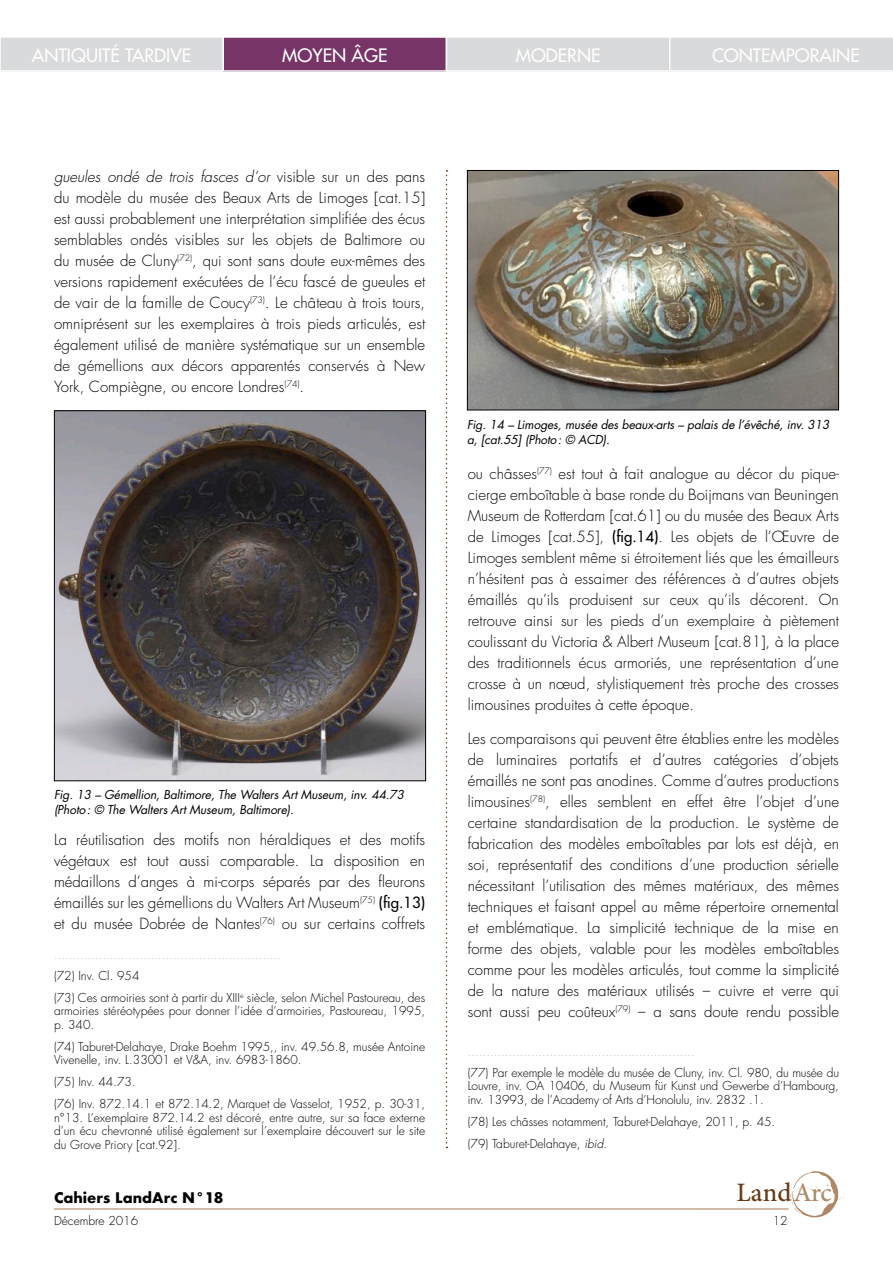
<style>
.page{position:relative;width:893px;height:1263px;background:#fff}
.page>*{position:absolute;margin:0;border:0;box-sizing:border-box;transform-origin:0 0}
.t1{font:500 26.55px "Minion Pro";color:#673a15}
.t2{font:18px "Futura";color:#fffefe}
.t3{font:300 15px/21px "Futura";color:#000;text-align:justify}
.t4{font:700 14.25px "Futura";color:#000}
.t5{font:300 12px/13.5px "Futura";color:#000}
.t6{font:italic 12px/15px "Futura";letter-spacing:-.01em;color:#000}
.t7{font:300 12px "Futura";color:#c4a78d}
.s1{font-style:italic}
.s2{font-weight:400}
.s3{color:#af8866}
</style>
<div class="page">
<svg style="left:790px;top:1171px;width:53px;height:46px"></svg>
<hr style="left:54px;top:1208px;width:735px;height:2px;background:#c4a78d">
<svg style="left:446px;top:170px;width:1px;height:978px"></svg>
<div style="left:0;top:37px;width:223px;height:34px;background:#d9dadb"></div>
<div style="left:0;top:36px;width:224px;height:36px;border:2px solid #fffefe"></div>
<div style="left:223px;top:37px;width:223px;height:34px;background:#773567"></div>
<div style="left:222px;top:36px;width:225px;height:36px;border:2px solid #fffefe"></div>
<div style="left:446px;top:37px;width:224px;height:34px;background:#d9dadb"></div>
<div style="left:446px;top:36px;width:224px;height:36px;border:2px solid #fffefe"></div>
<svg style="left:669px;top:36px;width:224px;height:36px;background:#dcddde"></svg>
<img style="left:56px;top:412px;width:368px;height:367px">
<div style="left:54px;top:410px;width:372px;height:371px;border:1px solid #000"></div>
<img style="left:469px;top:172px;width:368px;height:236px">
<div style="left:467px;top:170px;width:372px;height:240px;border:1px solid #000"></div>
<p class="t2" style="left:32px;top:45px;width:161px">ANTIQUITÉ TARDIVE</p>
<p class="t2" style="left:282px;top:45px;width:107px">MOYEN ÂGE</p>
<p class="t2" style="left:516px;top:45px;width:86px">MODERNE</p>
<p class="t2" style="left:712px;top:45px;width:149px">CONTEMPORAINE</p>
<p class="t3" style="left:54px;top:166px;width:373px"><span class="s1">gueules ondé de trois fasces d’or</span> visible sur un des pans du modèle du musée des Beaux Arts de Limoges [cat.15] est aussi probablement une interprétation simplifiée des écus semblables ondés visibles sur les objets de Baltimore ou du musée de Cluny<sup>(72)</sup>, qui sont sans doute eux-mêmes des versions rapidement exécutées de l’écu fascé de gueules et de vair de la famille de Coucy<sup>(73)</sup>. Le château à trois tours, omniprésent sur les exemplaires à trois pieds articulés, est également utilisé de manière systématique sur un ensemble de gémellions aux décors apparentés conservés à New York, Compiègne, ou encore Londres<sup>(74)</sup>.</p>
<p class="t6" style="left:54px;top:788px;width:352px">Fig. 13 – Gémellion, Baltimore, The Walters Art Museum, inv. 44.73 (Photo: © The Walters Art Museum, Baltimore).</p>
<p class="t3" style="left:54px;top:830px;width:373px">La réutilisation des motifs non héraldiques et des motifs végétaux est tout aussi comparable. La disposition en médaillons d’anges à mi-corps séparés par des fleurons émaillés sur les gémellions du Walters Art Museum<sup>(75)</sup> <span class="s2">(fig.13) </span>et du musée Dobrée de Nantes<sup>(76)</sup> ou sur certains coffrets</p>
<p class="t7" style="left:54px;top:947px;width:228px">.............................................................</p>
<p class="t5" style="left:54px;top:964px;width:373px;line-height:22px">(72) Inv. Cl. 954<br>(73) Ces armoiries sont à partir du XIII<sup>e</sup> siècle, selon Michel Pastoureau, des</p>
<p class="t5" style="left:54px;top:1004px;width:373px">armoiries stéréotypées pour donner l’idée d’armoiries, Pastoureau, 1995, p. 340.</p>
<p class="t5" style="left:54px;top:1040px;width:373px">(74) Taburet-Delahaye, Drake Boehm 1995,, inv. 49.56.8, musée Antoine<br>Vivenelle, inv. L.33001 et V&amp;A, inv. 6983-1860.</p>
<p class="t5" style="left:54px;top:1071px;width:373px;line-height:22px">(75) Inv. 44.73.<br>(76) Inv. 872.14.1 et 872.14.2, Marquet de Vasselot, 1952, p. 30-31,</p>
<p class="t5" style="left:54px;top:1111px;width:373px;text-align:justify">n°13. L’exemplaire 872.14.2 est décoré, entre autre, sur sa face externe d’un écu chevronné utilisé également sur l’exemplaire découvert sur le site du Grove Priory [cat.92].</p>
<p class="t4" style="left:54px;top:1188px;width:171px">Cahiers LandArc N°18</p>
<p class="t5" style="left:54px;top:1214px;width:86px">Décembre 2016</p>
<p class="t6" style="left:467px;top:417px;width:364px">Fig. 14 – Limoges, musée des beaux-arts – palais de l’évêché, inv. 313 a, [cat.55] (Photo: © ACD).</p>
<p class="t3" style="left:468px;top:463px;width:373px">ou châsses<sup>(77)</sup> est tout à fait analogue au décor du pique&shy;cierge emboîtable à base ronde du Boijmans van Beuningen Museum de Rotterdam [cat.61] ou du musée des Beaux Arts de Limoges [cat.55], <span class="s2">(fig.14)</span>. Les objets de l’Œuvre de Limoges semblent même si étroitement liés que les émailleurs n’hésitent pas à essaimer des références à d’autres objets émaillés qu’ils produisent sur ceux qu’ils décorent. On retrouve ainsi sur les pieds d’un exemplaire à piètement coulissant du Victoria &amp; Albert Museum [cat.81], à la place des traditionnels écus armoriés, une représentation d’une crosse à un nœud, stylistiquement très proche des crosses limousines produites à cette époque.</p>
<p class="t3" style="left:468px;top:728px;width:373px">Les comparaisons qui peuvent être établies entre les modèles de luminaires portatifs et d’autres catégories d’objets émaillés ne sont pas anodines. Comme d’autres productions limousines<sup>(78)</sup>, elles semblent en effet être l’objet d’une certaine standardisation de la production. Le système de fabrication des modèles emboîtables par lots est déjà, en soi, représentatif des conditions d’une production sérielle nécessitant l’utilisation des mêmes matériaux, des mêmes techniques et faisant appel au même répertoire ornemental et emblématique. La simplicité technique de la mise en forme des objets, valable pour les modèles emboîtables comme pour les modèles articulés, tout comme la simplicité de la nature des matériaux utilisés – cuivre et verre qui sont aussi peu coûteux<sup>(79)</sup> – a sans doute rendu possible</p>
<p class="t7" style="left:468px;top:1044px;width:228px">.............................................................</p>
<p class="t5" style="left:468px;top:1066px;width:373px;text-align:justify">(77) Par exemple le modèle du musée de Cluny, inv. Cl. 980, du musée du Louvre, inv. OA 10406, du Museum für Kunst und Gewerbe d’Hambourg, inv. 13993, de l’Academy of Arts d’Honolulu, inv. 2832 .1.</p>
<p class="t5" style="left:468px;top:1111px;width:309px;line-height:22px">(78) Les châsses notamment, Taburet-Delahaye, 2011, p. 45. (79) Taburet-Delahaye, <span class="s1">ibid</span>.</p>
<h1 class="t1" style="left:737px;top:1175px;width:96px">Land<span class="s3">Arc</span></h1>
<p class="t5" style="left:773px;top:1214px;width:16px">12</p>
</div>
